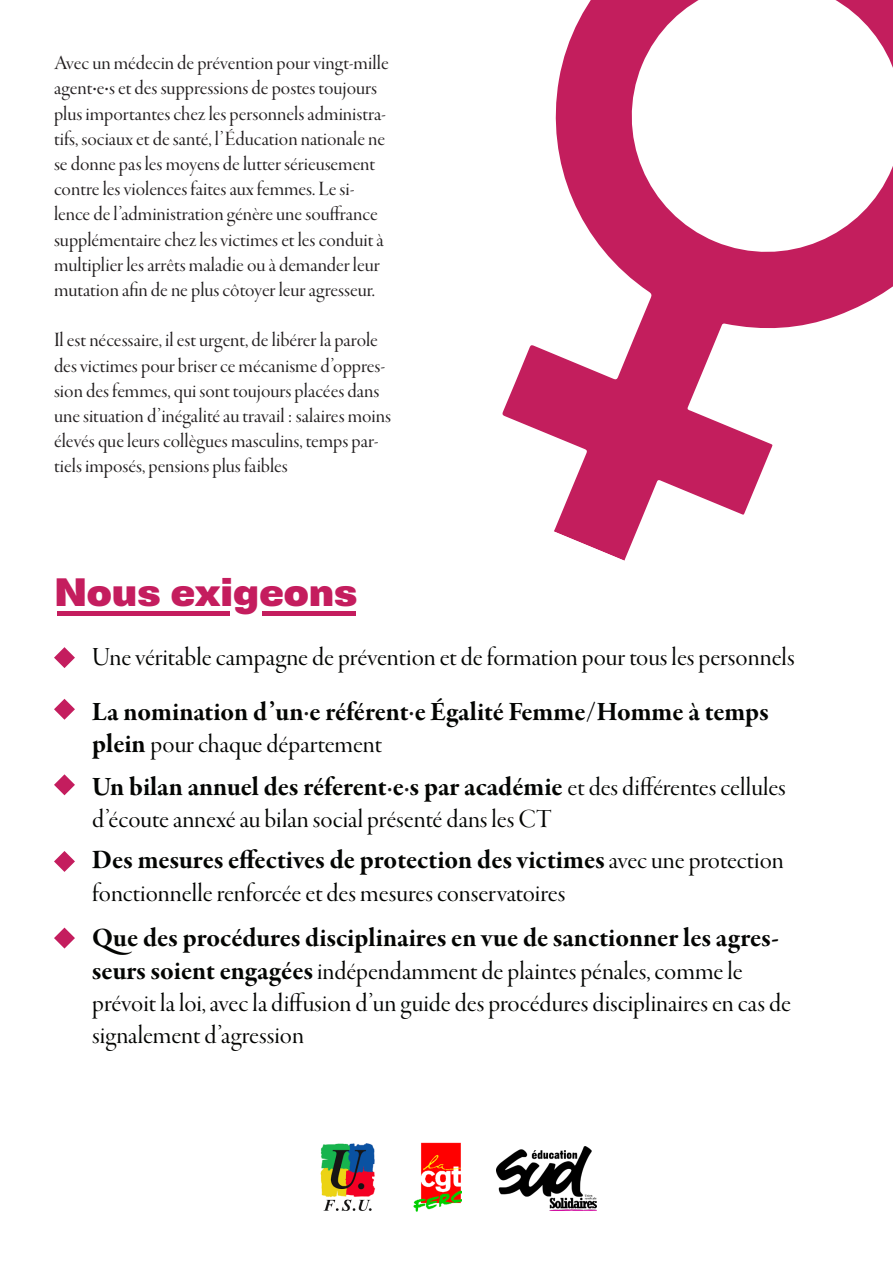
<style>
.page{position:relative;width:893px;height:1263px;background:#fff}
.page>*{position:absolute;margin:0;border:0;box-sizing:border-box;transform-origin:0 0}
.t1{font:900 40.05px "Supria Sans";color:#c41d5e}
.t2{font:27px/32.4px "Garamond Premr Pro Disp";color:#040503}
.t3{font:27px/32.4px "Garamond Premr Pro Bd Subh";color:#040503}
.t4{font:21px/25.2px "Garamond Premr Pro Disp";color:#231f20}
.s1{font-family:"Garamond Premr Pro Disp"}
.s2{font-family:"Garamond Premr Pro Bd Subh"}
</style>
<div class="page">
<svg style="left:502px;top:0;width:391px;height:561px"></svg>
<img style="left:413px;top:1143px;width:49px;height:69px">
<img style="left:320px;top:1143px;width:55px;height:68px">
<img style="left:497px;top:1147px;width:99px;height:63px">
<svg style="left:54px;top:647px;width:21px;height:21px"></svg>
<svg style="left:54px;top:774px;width:21px;height:21px"></svg>
<svg style="left:54px;top:851px;width:21px;height:21px"></svg>
<svg style="left:54px;top:927px;width:21px;height:21px"></svg>
<svg style="left:54px;top:699px;width:21px;height:21px"></svg>
<hr style="left:57px;top:611px;width:173px;height:4px;background:#c41d5e">
<hr style="left:261px;top:611px;width:94px;height:4px;background:#c41d5e">
<p class="t4" style="left:54px;top:51px;width:336px">Avec un médecin de prévention pour vingt-mille agent<sup>.</sup>e<sup>.</sup>s et des suppressions de postes toujours plus importantes chez les personnels administra&shy;tifs, sociaux et de santé, l’Éducation nationale ne se donne pas les moyens de lutter sérieusement contre les violences faites aux femmes. Le si&shy;lence de l’administration génère une souffrance supplémentaire chez les victimes et les conduit à multiplier les arrêts maladie ou à demander leur mutation afin de ne plus côtoyer leur agresseur.</p>
<p class="t4" style="left:54px;top:328px;width:338px">Il est nécessaire, il est urgent, de libérer la parole des victimes pour briser ce mécanisme d’oppres&shy;sion des femmes, qui sont toujours placées dans une situation d’inégalité au travail : salaires moins élevés que leurs collègues masculins, temps par&shy;tiels imposés, pensions plus faibles</p>
<p class="t1" style="left:54px;top:567px;width:305px">Nous exigeons</p>
<p class="t2" style="left:92px;top:642px;width:704px">Une véritable campagne de prévention et de formation pour tous les personnels</p>
<p class="t3" style="left:92px;top:696px;width:678px">La nomination d’un<sup>.</sup>e référent<sup>.</sup>e Égalité Femme/Homme à temps plein <span class="s1">pour chaque département</span></p>
<p class="t2" style="left:92px;top:771px;width:695px"><span class="s2">Un bilan annuel des réferent</span><sup>.</sup><span class="s2">e</span><sup>.</sup><span class="s2">s par académie</span> et des différentes cellules d’écoute annexé au bilan social présenté dans les CT</p>
<p class="t2" style="left:92px;top:845px;width:693px"><span class="s2">Des mesures effectives de protection des victimes</span> avec une protection fonctionnelle renforcée et des mesures conservatoires</p>
<p class="t2" style="left:92px;top:922px;width:700px"><span class="s2">Que des procédures disciplinaires en vue de sanctionner les agres&shy;seurs soient engagées</span> indépendamment de plaintes pénales, comme le prévoit la loi, avec la diffusion d’un guide des procédures disciplinaires en cas de signalement d’agression</p>
</div>
